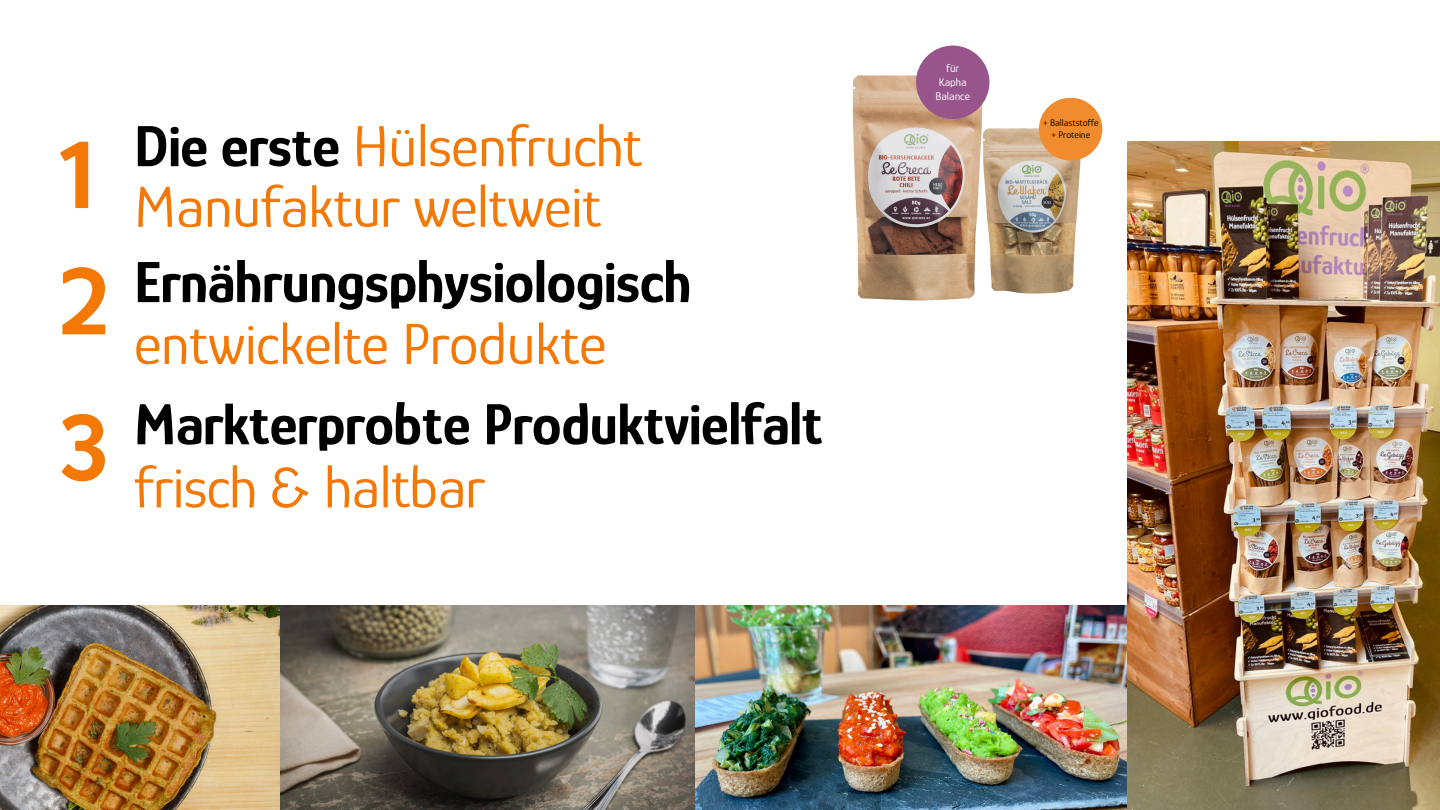
<style>
.page{position:relative;width:1440px;height:810px;background:#fff}
.page>*{position:absolute;margin:0;border:0;box-sizing:border-box;transform-origin:0 0}
.t1{font:700 99.1px "Glory";color:#f47805}
.t2{font:700 98.7px "Glory";color:#f47805}
.t3{font:700 98.6px "Glory";color:#f47805}
.t4{font:700 59.5px/61.9px "Glory";letter-spacing:-.01em;color:#000}
.t5{font:59.5px/60.6px "Glory";letter-spacing:-.01em;color:#f47805}
.t6{font:11.4px/13.7px "Glory";color:#fff;text-align:center}
.t7{font:9.8px "Glory";color:#000}
.s1{font-weight:700;color:#000}
.s2{font-weight:400;color:#f47805}
</style>
<div class="page">
<img style="left:694px;top:605px;width:434px;height:205px">
<img style="left:0;top:605px;width:694px;height:205px">
<img style="left:1128px;top:142px;width:312px;height:668px">
<img style="left:1053px;top:156px;width:28px;height:137px">
<img style="left:852px;top:56px;width:201px;height:245px">
<div style="left:1039px;top:98px;width:63px;height:63px;background:#f18c2e;border-radius:50%"></div>
<div style="left:916px;top:46px;width:73px;height:73px;background:#97558c;border-radius:50%"></div>
<p class="t3" style="left:59px;top:119px;width:37px">1</p>
<p class="t1" style="left:59px;top:245px;width:52px">2</p>
<p class="t2" style="left:59px;top:392px;width:51px">3</p>
<h2 class="t5" style="left:134px;top:116px;width:510px"><span class="s1">Die erste</span> Hülsenfrucht<br>Manufaktur weltweit</h2>
<p class="t4" style="left:134px;top:251px;width:559px">Ernährungsphysiologisch <span class="s2">entwickelte Produkte</span></p>
<p class="t4" style="left:134px;top:392px;width:691px;line-height:63.2px">Markterprobte Produktvielfalt <span class="s2">frisch &amp; haltbar</span></p>
<p class="t6" style="left:935px;top:61px;width:36px">für<br>Kapha<br>Balance</p>
<h1 class="t7" style="left:1043px;top:118px;width:57px">+ Ballaststoffe</h1>
<h1 class="t7" style="left:1052px;top:129px;width:40px">+ Proteine</h1>
</div>
